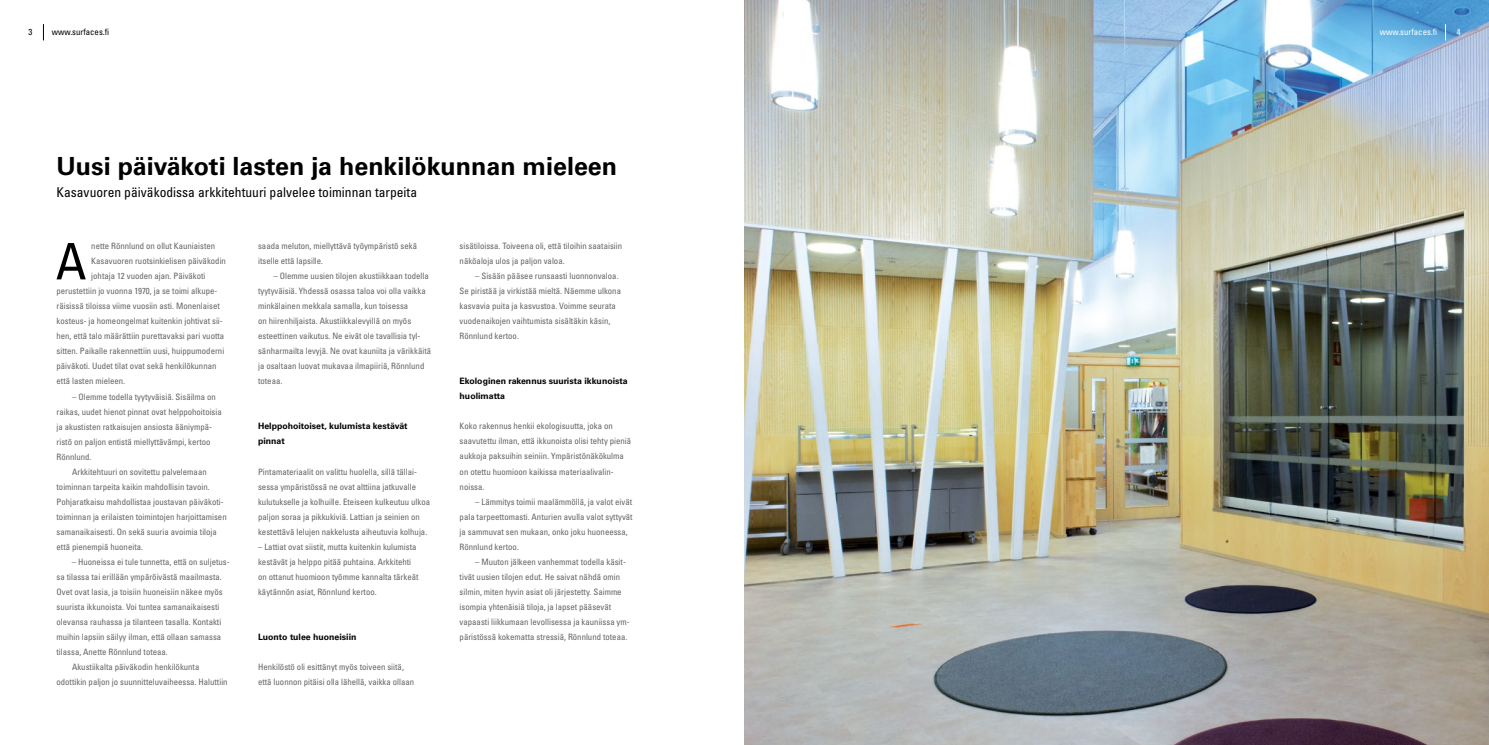
<style>
.page{position:relative;width:1489px;height:745px;background:#fff}
.page>*{position:absolute;margin:0;border:0;box-sizing:border-box;transform-origin:0 0}
.t1{font:condensed 50.25px "Univers LT Std";color:#000}
.t2{font:700 25px "Univers LT Std";color:#000}
.t3{font:condensed 13.5px "Univers LT Std";color:#000}
.t4{font:condensed 8.75px/15px "Univers LT Std";color:#636466}
.t5{font:700 8.75px/15px "Univers LT Std";color:#000}
.t6{font:condensed 8.75px "Univers LT Std";color:#000}
.t7{font:condensed 8.75px "Univers LT Std";color:#fff}
</style>
<div class="page">
<img style="left:744px;top:0;width:744px;height:744px">
<svg style="left:1445px;top:24px;width:1px;height:16px"></svg>
<svg style="left:43px;top:24px;width:1px;height:16px"></svg>
<p class="t6" style="left:28px;top:26px;width:5px">3</p>
<p class="t6" style="left:52px;top:26px;width:59px">www.surfaces.fi</p>
<p class="t7" style="left:1379px;top:26px;width:59px">www.surfaces.fi</p>
<p class="t7" style="left:1456px;top:26px;width:5px">4</p>
<h2 class="t2" style="left:57px;top:151px;width:562px">Uusi päiväkoti lasten ja henkilökunnan mieleen</h2>
<h3 class="t3" style="left:57px;top:184px;width:362px">Kasavuoren päiväkodissa arkkitehtuuri palvelee toiminnan tarpeita</h3>
<h1 class="t1" style="left:56px;top:229px;width:32px">A</h1>
<p class="t4" style="left:91px;top:238px;width:125px">nette Rönnlund on ollut Kauniaisten</p>
<p class="t4" style="left:91px;top:253px;width:136px">Kasavuoren ruotsinkielisen päiväkodin</p>
<p class="t4" style="left:91px;top:268px;width:116px">johtaja 12 vuoden ajan. Päiväkoti</p>
<p class="t4" style="left:56px;top:283px;width:162px">perustettiin jo vuonna 1970, ja se toimi alkupe-</p>
<p class="t4" style="left:56px;top:298px;width:165px">räisissä tiloissa viime vuosiin asti. Monenlaiset</p>
<p class="t4" style="left:56px;top:313px;width:168px">kosteus- ja homeongelmat kuitenkin johtivat sii-</p>
<p class="t4" style="left:56px;top:328px;width:169px">hen, että talo määrättiin purettavaksi pari vuotta</p>
<p class="t4" style="left:56px;top:343px;width:169px">sitten. Paikalle rakennettiin uusi, huippumoderni</p>
<p class="t4" style="left:56px;top:358px;width:161px">päiväkoti. Uudet tilat ovat sekä henkilökunnan</p>
<p class="t4" style="left:56px;top:373px;width:70px">että lasten mieleen.</p>
<p class="t4" style="left:72px;top:388px;width:145px">– Olemme todella tyytyväisiä. Sisäilma on</p>
<p class="t4" style="left:56px;top:403px;width:167px">raikas, uudet hienot pinnat ovat helppohoitoisia</p>
<p class="t4" style="left:56px;top:418px;width:157px">ja akustisten ratkaisujen ansiosta ääniympä-</p>
<p class="t4" style="left:56px;top:433px;width:156px">ristö on paljon entistä miellyttävämpi, kertoo</p>
<p class="t4" style="left:56px;top:448px;width:36px">Rönnlund.</p>
<p class="t4" style="left:72px;top:463px;width:136px">Arkkitehtuuri on sovitettu palvelemaan</p>
<p class="t4" style="left:56px;top:478px;width:155px">toiminnan tarpeita kaikin mahdollisin tavoin.</p>
<p class="t4" style="left:56px;top:493px;width:169px">Pohjaratkaisu mahdollistaa joustavan päiväkoti-</p>
<p class="t4" style="left:56px;top:508px;width:172px">toiminnan ja erilaisten toimintojen harjoittamisen</p>
<p class="t4" style="left:56px;top:523px;width:162px">samanaikaisesti. On sekä suuria avoimia tiloja</p>
<p class="t4" style="left:56px;top:538px;width:88px">että pienempiä huoneita.</p>
<p class="t4" style="left:72px;top:553px;width:159px">– Huoneissa ei tule tunnetta, että on suljetus-</p>
<p class="t4" style="left:56px;top:568px;width:167px">sa tilassa tai erillään ympäröivästä maailmasta.</p>
<p class="t4" style="left:56px;top:583px;width:168px">Ovet ovat lasia, ja toisiin huoneisiin näkee myös</p>
<p class="t4" style="left:56px;top:598px;width:164px">suurista ikkunoista. Voi tuntea samanaikaisesti</p>
<p class="t4" style="left:56px;top:613px;width:166px">olevansa rauhassa ja tilanteen tasalla. Kontakti</p>
<p class="t4" style="left:56px;top:628px;width:166px">muihin lapsiin säilyy ilman, että ollaan samassa</p>
<p class="t4" style="left:56px;top:643px;width:113px">tilassa, Anette Rönnlund toteaa.</p>
<p class="t4" style="left:72px;top:658px;width:129px">Akustiikalta päiväkodin henkilökunta</p>
<p class="t4" style="left:56px;top:673px;width:173px">odottikin paljon jo suunnitteluvaiheessa. Haluttiin</p>
<p class="t4" style="left:258px;top:238px;width:160px">saada meluton, miellyttävä työympäristö sekä itselle että lapsille.</p>
<p class="t4" style="left:258px;top:268px;width:174px;text-indent:16px">– Olemme uusien tilojen akustiikkaan todella tyytyväisiä. Yhdessä osassa taloa voi olla vaikka minkälainen mekkala samalla, kun toisessa<br>on hiirenhiljaista. Akustiikkalevyillä on myös esteettinen vaikutus. Ne eivät ole tavallisia tyl&shy;sänharmailta levyjä. Ne ovat kauniita ja värikkäitä ja osaltaan luovat mukavaa ilmapiiriä, Rönnlund toteaa.</p>
<p class="t5" style="left:258px;top:418px;width:151px">Helppohoitoiset, kulumista kestävät pinnat</p>
<p class="t4" style="left:258px;top:463px;width:174px">Pintamateriaalit on valittu huolella, sillä tällai&shy;sessa ympäristössä ne ovat alttiina jatkuvalle kulutukselle ja kolhuille. Eteiseen kulkeutuu ulkoa paljon soraa ja pikkukiviä. Lattian ja seinien on kestettävä lelujen nakkelusta aiheutuvia kolhuja.</p>
<p class="t4" style="left:258px;top:538px;width:162px">– Lattiat ovat siistit, mutta kuitenkin kulumista kestävät ja helppo pitää puhtaina. Arkkitehti on ottanut huomioon työmme kannalta tärkeät käytännön asiat, Rönnlund kertoo.</p>
<p class="t5" style="left:258px;top:628px;width:100px">Luonto tulee huoneisiin</p>
<p class="t4" style="left:258px;top:658px;width:157px">Henkilöstö oli esittänyt myös toiveen siitä, että luonnon pitäisi olla lähellä, vaikka ollaan</p>
<p class="t4" style="left:459px;top:238px;width:164px">sisätiloissa. Toiveena oli, että tiloihin saataisiin näköaloja ulos ja paljon valoa.</p>
<p class="t4" style="left:459px;top:268px;width:163px;text-indent:16px">– Sisään pääsee runsaasti luonnonvaloa.<br>Se piristää ja virkistää mieltä. Näemme ulkona kasvavia puita ja kasvustoa. Voimme seurata vuodenaikojen vaihtumista sisältäkin käsin, Rönnlund kertoo.</p>
<p class="t5" style="left:459px;top:373px;width:170px">Ekologinen rakennus suurista ikkunoista huolimatta</p>
<p class="t4" style="left:459px;top:418px;width:173px">Koko rakennus henkii ekologisuutta, joka on saavutettu ilman, että ikkunoista olisi tehty pieniä aukkoja paksuihin seiniin. Ympäristönäkökulma on otettu huomioon kaikissa materiaalivalin&shy;noissa.</p>
<p class="t4" style="left:459px;top:493px;width:175px;text-indent:16px">– Lämmitys toimii maalämmöllä, ja valot eivät pala tarpeettomasti. Anturien avulla valot syttyvät ja sammuvat sen mukaan, onko joku huoneessa, Rönnlund kertoo.</p>
<p class="t4" style="left:459px;top:553px;width:172px;text-indent:16px">– Muuton jälkeen vanhemmat todella käsit&shy;tivät uusien tilojen edut. He saivat nähdä omin silmin, miten hyvin asiat oli järjestetty. Saimme isompia yhtenäisiä tiloja, ja lapset pääsevät vapaasti liikkumaan levollisessa ja kauniissa ym&shy;päristössä kokematta stressiä, Rönnlund toteaa.</p>
</div>
